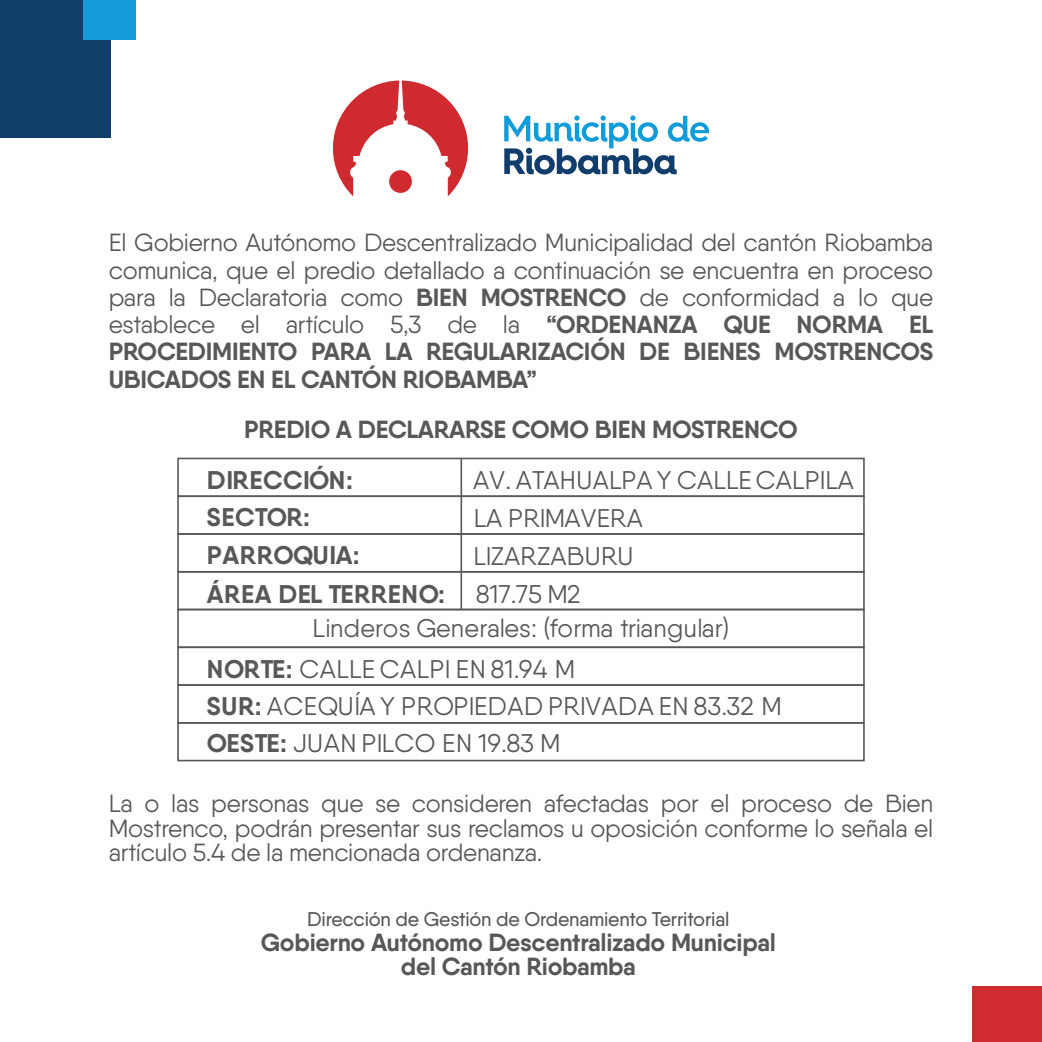
<style>
.page{position:relative;width:1042px;height:1042px;background:#fff}
.page>*{position:absolute;margin:0;border:0;box-sizing:border-box;transform-origin:0 0}
.t1{font:25.55px/38.1px "Qanelas";letter-spacing:.01em;color:#57585a}
.t2{font:700 25.55px/38.1px "Qanelas";letter-spacing:.02em;color:#57585a}
.t3{font:24.68px/27.3px "Qanelas";letter-spacing:-.01em;color:#57585a;text-align:justify}
.t4{font:700 24.68px/24.7px "Qanelas";letter-spacing:-.01em;color:#57585a;text-align:center}
.t5{font:500 19.78px "Qanelas";letter-spacing:-.01em;color:#57585a}
.s1{font-weight:700}
</style>
<div class="page">
<div style="left:0;top:0;width:111px;height:138px;background:#113d6a"></div>
<div style="left:83px;top:0;width:53px;height:40px;background:#1599d7"></div>
<div style="left:973px;top:987px;width:69px;height:55px;background:#cf2b30"></div>
<svg style="left:504px;top:115px;width:205px;height:59px"></svg>
<svg style="left:333px;top:80px;width:135px;height:116px"></svg>
<div style="left:177px;top:458px;width:688px;height:39px;border:2px solid #57585a"></div>
<div style="left:177px;top:495px;width:688px;height:40px;border:2px solid #57585a"></div>
<div style="left:177px;top:533px;width:688px;height:39px;border:2px solid #57585a"></div>
<div style="left:177px;top:571px;width:688px;height:39px;border:2px solid #57585a"></div>
<div style="left:177px;top:609px;width:688px;height:39px;border:2px solid #57585a"></div>
<div style="left:177px;top:646px;width:688px;height:40px;border:2px solid #57585a"></div>
<div style="left:177px;top:684px;width:688px;height:39px;border:2px solid #57585a"></div>
<div style="left:177px;top:722px;width:688px;height:39px;border:2px solid #57585a"></div>
<hr style="left:460px;top:458px;width:2px;height:151px;background:#57585a">
<p class="t3" style="left:109px;top:229px;width:826px">El Gobierno Autónomo Descentralizado Municipalidad del cantón Riobamba comunica, que el predio detallado a continuación se encuentra en proceso para la Declaratoria como <span class="s1">BIEN MOSTRENCO</span> de conformidad a lo que establece el artículo 5,3 de la <span class="s1">“ORDENANZA QUE NORMA EL PROCEDIMIENTO PARA LA REGULARIZACIÓN DE BIENES MOSTRENCOS UBICADOS EN EL CANTÓN RIOBAMBA”</span></p>
<p class="t4" style="left:244px;top:417px;width:555px">PREDIO A DECLARARSE COMO BIEN MOSTRENCO</p>
<p class="t2" style="left:207px;top:460px;width:240px">DIRECCIÓN:<br>SECTOR:<br>PARROQUIA:<br>ÁREA DEL TERRENO:</p>
<p class="t1" style="left:473px;top:460px;width:382px">AV. ATAHUALPA Y CALLE CALPILA<br>LA PRIMAVERA<br>LIZARZABURU<br>817.75 M2</p>
<p class="t1" style="left:313px;top:609px;width:418px">Linderos Generales: (forma triangular)</p>
<p class="t1" style="left:207px;top:650px;width:576px;line-height:36.8px"><span class="s1">NORTE:</span> CALLE CALPI EN 81.94 M<br><span class="s1">SUR:</span> ACEQUÍA Y PROPIEDAD PRIVADA EN 83.32 M<br><span class="s1">OESTE:</span> JUAN PILCO EN 19.83 M</p>
<p class="t3" style="left:109px;top:790px;width:826px;line-height:24.7px">La o las personas que se consideren afectadas por el proceso de Bien Mostrenco, podrán presentar sus reclamos u oposición conforme lo señala el artículo 5.4 de la mencionada ordenanza.</p>
<p class="t5" style="left:307px;top:906px;width:424px">Dirección de Gestión de Ordenamiento Territorial</p>
<p class="t4" style="left:261px;top:929px;width:516px">Gobierno Autónomo Descentralizado Municipal del Cantón Riobamba</p>
</div>
